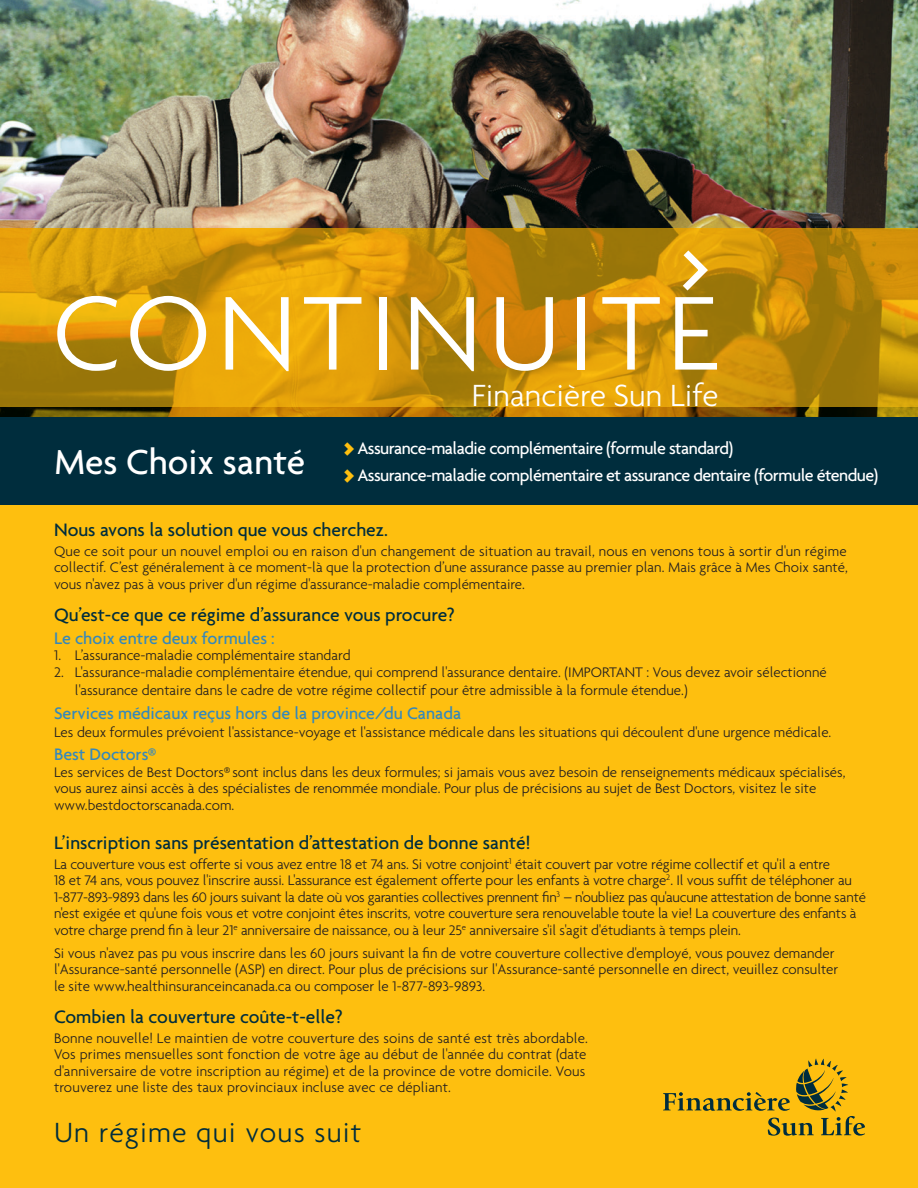
<style>
.page{position:relative;width:918px;height:1188px;background:#fff}
.page>*{position:absolute;margin:0;border:0;box-sizing:border-box;transform-origin:0 0}
.t1{font:300 113.55px "Agenda";letter-spacing:.06em;color:#fff}
.t2{font:500 37.5px "Agenda";color:#fff}
.t3{font:300 33.15px "Agenda";color:#fff}
.t4{font:300 30px "Agenda";letter-spacing:.04em;color:#002d3d}
.Body_Copy{font:500 19.5px "Agenda";color:#002d3d}
.t5{font:500 18px "Agenda";letter-spacing:-.03em;color:#fff}
.Body_Copy-2{font:500 18px "Agenda";color:#3588bb}
.Body_Copy-3{font:300 15px/16.5px "Agenda";color:#231f20}
.s1{font-weight:700;font-size:36px;color:#febf0f}
</style>
<div class="page">
<div style="left:0;top:497px;width:918px;height:691px;background:#febf0f"></div>
<img style="left:0;top:0;width:918px;height:228px">
<svg style="left:0;top:406px;width:918px;height:11px;background:#966704"></svg>
<svg style="left:0;top:228px;width:918px;height:178px;background:#c88f09"></svg>
<svg style="left:676px;top:250px;width:37px;height:48px"></svg>
<svg style="left:663px;top:1059px;width:202px;height:77px"></svg>
<div style="left:0;top:417px;width:918px;height:88px;background:#002d3d"></div>
<p class="t1" style="left:52px;top:267px;width:669px">CONTINUITE</p>
<p class="t3" style="left:472px;top:376px;width:248px">Financière Sun Life</p>
<p class="t2" style="left:54px;top:439px;width:253px">Mes Choix santé</p>
<p class="t5" style="left:342px;top:438px;width:393px"><span class="s1">&gt;</span> Assurance-maladie complémentaire (formule standard)</p>
<p class="t5" style="left:342px;top:465px;width:538px"><span class="s1">&gt;</span> Assurance-maladie complémentaire et assurance dentaire (formule étendue)</p>
<p class="Body_Copy" style="left:54px;top:518px;width:335px">Nous avons la solution que vous cherchez.</p>
<p class="Body_Copy-3" style="left:54px;top:542px;width:795px;text-align:justify">Que ce soit pour un nouvel emploi ou en raison d'un changement de situation au travail, nous en venons tous à sortir d'un régime collectif. C’est généralement à ce moment-là que la protection d’une assurance passe au premier plan. Mais grâce à Mes Choix santé, vous n'avez pas à vous priver d'un régime d'assurance-maladie complémentaire.</p>
<p class="Body_Copy" style="left:54px;top:603px;width:402px">Qu’est-ce que ce régime d’assurance vous procure?</p>
<p class="Body_Copy-2" style="left:54px;top:627px;width:222px">Le choix entre deux formules :</p>
<p class="Body_Copy-3" style="left:54px;top:647px;width:298px">1. L’assurance-maladie complémentaire standard</p>
<p class="Body_Copy-3" style="left:75px;top:663px;width:753px;line-height:18px;text-indent:-21px">2. L'assurance-maladie complémentaire étendue, qui comprend l'assurance dentaire. (IMPORTANT : Vous devez avoir sélectionné l'assurance dentaire dans le cadre de votre régime collectif pour être admissible à la formule étendue.)</p>
<p class="Body_Copy-2" style="left:54px;top:702px;width:409px">Services médicaux reçus hors de la province/du Canada</p>
<p class="Body_Copy-3" style="left:54px;top:723px;width:779px">Les deux formules prévoient l'assistance-voyage et l'assistance médicale dans les situations qui découlent d'une urgence médicale.</p>
<p class="Body_Copy-2" style="left:54px;top:744px;width:104px">Best Doctors®</p>
<p class="Body_Copy-3" style="left:54px;top:764px;width:793px">Les services de Best Doctors® sont inclus dans les deux formules; si jamais vous avez besoin de renseignements médicaux spécialisés, vous aurez ainsi accès à des spécialistes de renommée mondiale. Pour plus de précisions au sujet de Best Doctors, visitez le site www.bestdoctorscanada.com.</p>
<p class="Body_Copy" style="left:54px;top:831px;width:478px">L’inscription sans présentation d’attestation de bonne santé!</p>
<p class="Body_Copy-3" style="left:54px;top:855px;width:814px">La couverture vous est offerte si vous avez entre 18 et 74 ans. Si votre conjoint<sup>1</sup> était couvert par votre régime collectif et qu'il a entre<br>18 et 74 ans, vous pouvez l'inscrire aussi. L'assurance est également offerte pour les enfants à votre charge<sup>2</sup>. Il vous suffit de téléphoner au 1-877-893-9893 dans les 60 jours suivant la date où vos garanties collectives prennent fin<sup>3</sup> – n'oubliez pas qu'aucune attestation de bonne santé n'est exigée et qu'une fois vous et votre conjoint êtes inscrits, votre couverture sera renouvelable toute la vie! La couverture des enfants à votre charge prend fin à leur 21<sup>e</sup> anniversaire de naissance, ou à leur 25<sup>e</sup> anniversaire s'il s'agit d'étudiants à temps plein.</p>
<p class="Body_Copy-3" style="left:54px;top:945px;width:786px">Si vous n'avez pas pu vous inscrire dans les 60 jours suivant la fin de votre couverture collective d'employé, vous pouvez demander l'Assurance-santé personnelle (ASP) en direct. Pour plus de précisions sur l'Assurance-santé personnelle en direct, veuillez consulter le site www.healthinsuranceincanada.ca ou composer le 1-877-893-9893.</p>
<p class="Body_Copy" style="left:54px;top:1005px;width:290px">Combien la couverture coûte-t-elle?</p>
<p class="Body_Copy-3" style="left:54px;top:1030px;width:536px">Bonne nouvelle! Le maintien de votre couverture des soins de santé est très abordable.<br>Vos primes mensuelles sont fonction de votre âge au début de l'année du contrat (date d'anniversaire de votre inscription au régime) et de la province de votre domicile. Vous trouverez une liste des taux provinciaux incluse avec ce dépliant.</p>
<p class="t4" style="left:54px;top:1115px;width:309px">Un régime qui vous suit</p>
</div>
